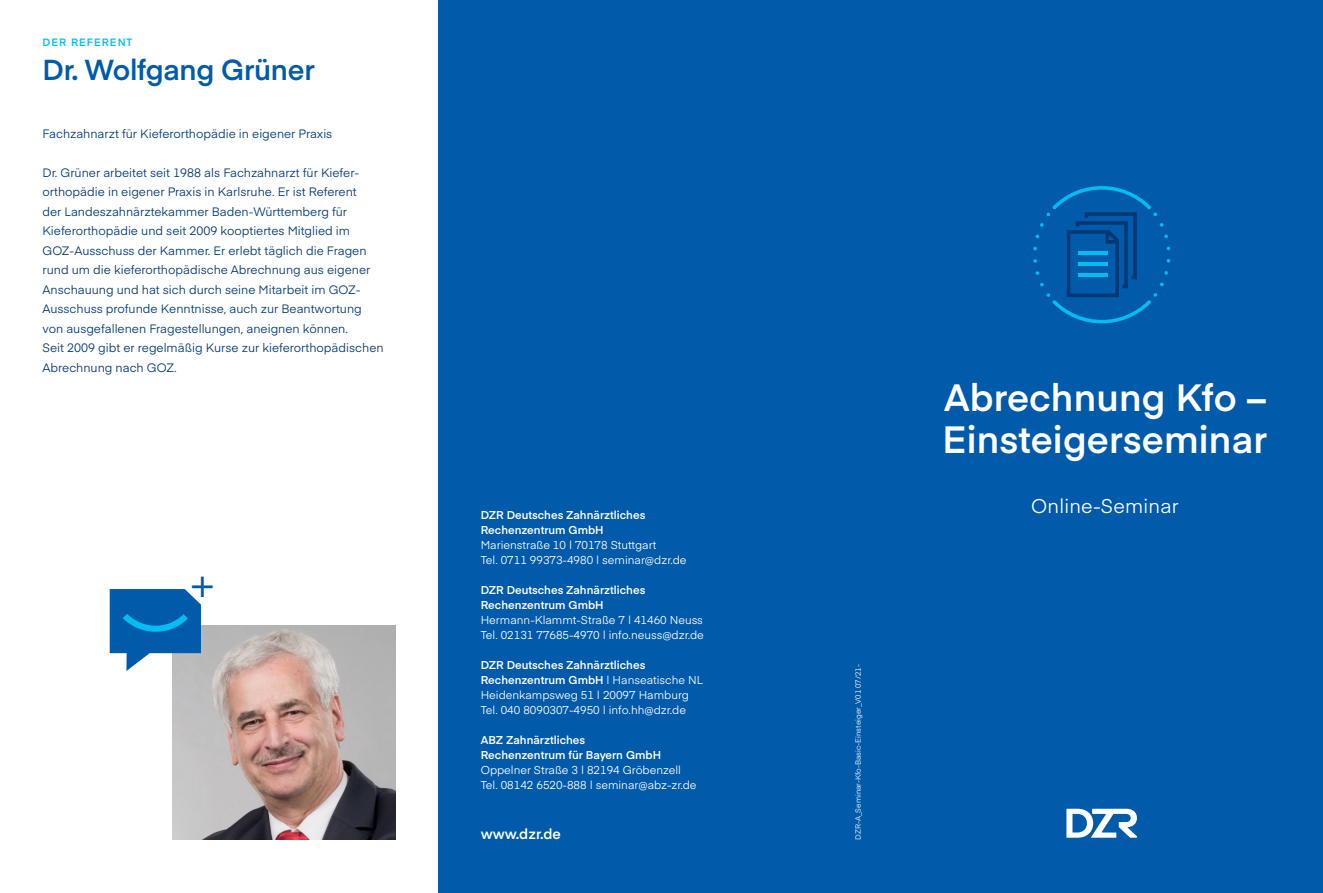
<style>
.page{position:relative;width:1323px;height:893px;background:#fff}
.page>*{position:absolute;margin:0;border:0;box-sizing:border-box;transform-origin:0 0}
.t1{font:40.05px "Eina 01";color:#015aaa}
.t2{font:600 37.5px/42px "Eina 01";letter-spacing:.005em;color:#fff}
.t3{font:600 28.5px "Eina 01";letter-spacing:-.01em;color:#015aaa}
.t4{font:19.5px "Eina 01";letter-spacing:.01em;color:#fff}
.t5{font:600 14.25px "Eina 01";color:#fff}
.t6{font:12px/19.5px "Eina 01";color:#013874}
.t7{font:11.25px/15px "Eina 01";color:#fff}
.t8{font:600 11.25px/15px "Eina 01";color:#fff}
.t9{font:600 10.5px "Eina 01";letter-spacing:.1em;color:#01bdf2}
.t10{font:7.5px "Eina 01";color:#fff}
.s1{font-weight:600}
</style>
<div class="page">
<div style="left:438px;top:0;width:884px;height:893px;background:#015aaa"></div>
<svg style="left:1066px;top:809px;width:71px;height:29px"></svg>
<img style="left:173px;top:625px;width:222px;height:215px">
<svg style="left:110px;top:589px;width:91px;height:82px;background:#317cba"></svg>
<svg style="left:1033px;top:186px;width:137px;height:137px"></svg>
<p class="t9" style="left:43px;top:35px;width:91px">DER REFERENT</p>
<h3 class="t3" style="left:43px;top:48px;width:274px">Dr. Wolfgang Grüner</h3>
<p class="t6" style="left:43px;top:123px;width:291px">Fachzahnarzt für Kieferorthopädie in eigener Praxis</p>
<p class="t6" style="left:43px;top:162px;width:342px">Dr. Grüner arbeitet seit 1988 als Fachzahnarzt für Kiefer&shy;orthopädie in eigener Praxis in Karlsruhe. Er ist Referent<br>der Landeszahnärztekammer Baden-Württemberg für Kieferorthopädie und seit 2009 kooptiertes Mitglied im GOZ-Ausschuss der Kammer. Er erlebt täglich die Fragen rund um die kieferorthopädische Abrechnung aus eigener Anschauung und hat sich durch seine Mitarbeit im GOZ-Ausschuss profunde Kenntnisse, auch zur Beantwortung von ausgefallenen Fragestellungen, aneignen können.<br>Seit 2009 gibt er regelmäßig Kurse zur kieferorthopädischen Abrechnung nach GOZ.</p>
<h1 class="t1" style="left:191px;top:553px;width:25px">+</h1>
<p class="t8" style="left:480px;top:506px;width:166px">DZR Deutsches Zahnärztliches<br>Rechenzentrum GmbH</p>
<p class="t7" style="left:480px;top:536px;width:207px">Marienstraße 10 | 70178 Stuttgart<br>Tel. 0711 99373-4980 | seminar@dzr.de</p>
<p class="t8" style="left:480px;top:581px;width:166px">DZR Deutsches Zahnärztliches<br>Rechenzentrum GmbH</p>
<p class="t7" style="left:480px;top:611px;width:225px">Hermann-Klammt-Straße 7 | 41460 Neuss<br>Tel. 02131 77685-4970 | info.neuss@dzr.de</p>
<p class="t7" style="left:480px;top:656px;width:223px"><span class="s1">DZR Deutsches Zahnärztliches Rechenzentrum GmbH</span> | Hanseatische NL Heidenkampsweg 51 | 20097 Hamburg Tel. 040 8090307-4950 | info.hh@dzr.de</p>
<p class="t8" style="left:480px;top:731px;width:182px">ABZ Zahnärztliches<br>Rechenzentrum für Bayern GmbH</p>
<p class="t7" style="left:480px;top:761px;width:217px">Oppelner Straße 3 | 82194 Gröbenzell<br>Tel. 08142 6520-888 | seminar@abz-zr.de</p>
<p class="t5" style="left:480px;top:823px;width:82px">www.dzr.de</p>
<p class="t10" style="left:852px;top:840px;width:177px;rotate:-90deg">DZR-A_Seminar-Kfo-Basic-Einsteiger_V01 07/21-</p>
<h2 class="t2" style="left:942px;top:374px;width:326px">Abrechnung Kfo –<br>Einsteigerseminar</h2>
<h3 class="t4" style="left:1031px;top:492px;width:149px">Online-Seminar</h3>
</div>
